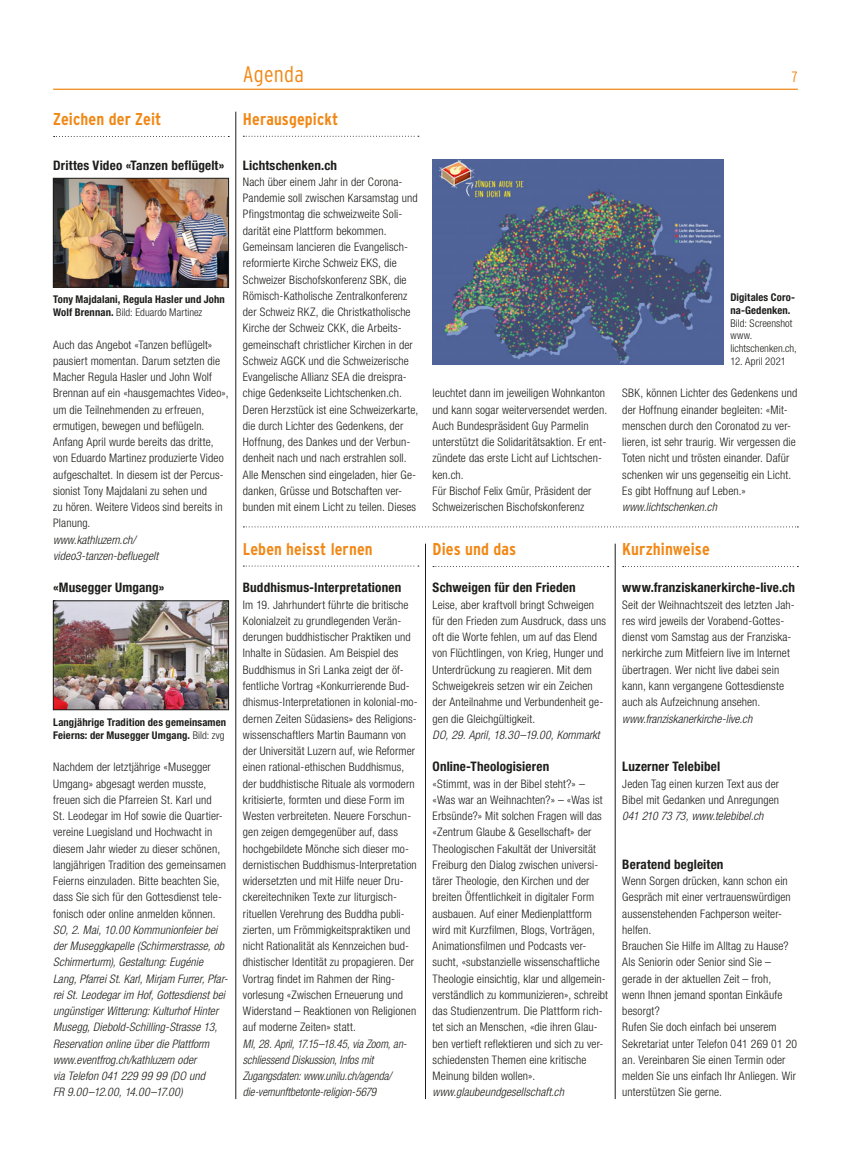
<style>
.page{position:relative;width:851px;height:1170px;background:#fff}
.page>*{position:absolute;margin:0;border:0;box-sizing:border-box;transform-origin:0 0}
.t1{font:300 condensed 22.5px "Interstate";letter-spacing:.01em;color:#f18816}
.t2{font:700 condensed 17.12px "Interstate";letter-spacing:.005em;color:#f18816}
.t3{font:700 condensed 17px "Interstate";letter-spacing:.01em;color:#f18816}
.t4{font:300 condensed 15px "Interstate";color:#f18816}
.t5{font:700 condensed 13.12px "Helvetica Neue LT Std";letter-spacing:.01em;color:#1d1d1b}
.t6{font:300 condensed 11.75px/16.2px "Helvetica Neue LT Std";letter-spacing:.01em;color:#1d1d1b}
.t7{font:italic 300 condensed 11.75px/16.2px "Helvetica Neue LT Std";letter-spacing:.01em;color:#1d1d1b}
.t8{font:italic 300 condensed 11.75px/16.2px "Helvetica Neue LT Std";letter-spacing:.01em;color:#1d1d1b;scale:.95 1}
.t9{font:700 condensed 10.62px/12.8px "Helvetica Neue LT Std";letter-spacing:.01em;color:#1d1d1b}
.t10{font:300 condensed 10.62px/12.8px "Helvetica Neue LT Std";letter-spacing:.005em;color:#1d1d1b}
.s1{font-weight:300}
</style>
<div class="page">
<hr style="left:53px;top:89px;width:744px;height:1px;background:#f18816">
<svg style="left:54px;top:136px;width:175px;height:1px"></svg>
<svg style="left:243px;top:526px;width:555px;height:1px"></svg>
<svg style="left:433px;top:566px;width:175px;height:1px"></svg>
<svg style="left:622px;top:566px;width:176px;height:1px"></svg>
<svg style="left:243px;top:565px;width:176px;height:1px"></svg>
<hr style="left:615px;top:543px;width:1px;height:555px;background:#1d1d1b">
<hr style="left:425px;top:543px;width:1px;height:555px;background:#1d1d1b">
<hr style="left:235px;top:112px;width:1px;height:986px;background:#1d1d1b">
<svg style="left:243px;top:136px;width:176px;height:1px"></svg>
<img style="left:55px;top:180px;width:172px;height:105px">
<div style="left:53px;top:178px;width:176px;height:109px;border:1px solid #1d1d1b"></div>
<img style="left:55px;top:602px;width:172px;height:105px">
<div style="left:53px;top:600px;width:176px;height:109px;border:1px solid #1d1d1b"></div>
<img style="left:432px;top:159px;width:291px;height:206px">
<h2 class="t2" style="left:53px;top:113px;width:110px">Zeichen der Zeit</h2>
<p class="t5" style="left:53px;top:160px;width:173px">Drittes Video «Tanzen beflügelt»</p>
<p class="t9" style="left:53px;top:294px;width:173px">Tony Majdalani, Regula Hasler und John<br>Wolf Brennan. <span class="s1">Bild: Eduardo Martinez</span></p>
<p class="t6" style="left:53px;top:337px;width:177px">Auch das Angebot «Tanzen beflügelt» pausiert momentan. Darum setzten die Macher Regula Hasler und John Wolf Brennan auf ein «hausgemachtes Video», um die Teilnehmenden zu erfreuen, ermutigen, bewegen und beflügeln.<br>Anfang April wurde bereits das dritte, von Eduardo Martinez produzierte Video aufgeschaltet. In diesem ist der Percus&shy;sionist Tony Majdalani zu sehen und<br>zu hören. Weitere Videos sind bereits in Planung.</p>
<p class="t7" style="left:53px;top:532px;width:107px">www.kathluzern.ch/ video3-tanzen-befluegelt</p>
<p class="t5" style="left:53px;top:583px;width:113px">«Musegger Umgang»</p>
<p class="t9" style="left:53px;top:716px;width:174px">Langjährige Tradition des gemeinsamen<br>Feierns: der Musegger Umgang. <span class="s1">Bild: zvg</span></p>
<p class="t6" style="left:53px;top:760px;width:174px">Nachdem der letztjährige «Musegger Umgang» abgesagt werden musste, freuen sich die Pfarreien St. Karl und St. Leodegar im Hof sowie die Quartier&shy;vereine Luegisland und Hochwacht in diesem Jahr wieder zu dieser schönen, langjährigen Tradition des gemeinsamen Feierns einzuladen. Bitte beachten Sie, dass Sie sich für den Gottesdienst tele&shy;fonisch oder online anmelden können.</p>
<p class="t7" style="left:53px;top:922px;width:176px">SO, 2. Mai, 10.00 Kommunionfeier bei der Museggkapelle (Schirmerstrasse, ob Schirmerturm), Gestaltung: Eugénie Lang, Pfarrei St. Karl, Mirjam Furrer, Pfar&shy;rei St. Leodegar im Hof, Gottesdienst bei ungünstiger Witterung: Kulturhof Hinter Musegg, Diebold-Schilling-Strasse 13, Reservation online über die Plattform www.eventfrog.ch/kathluzern oder<br>via Telefon 041 229 99 99 (DO und<br>FR 9.00–12.00, 14.00–17.00)</p>
<h1 class="t1" style="left:243px;top:66px;width:63px">Agenda</h1>
<p class="t4" style="left:791px;top:71px;width:8px">7</p>
<h3 class="t3" style="left:243px;top:113px;width:97px">Herausgepickt</h3>
<p class="t5" style="left:243px;top:160px;width:96px">Lichtschenken.ch</p>
<p class="t6" style="left:243px;top:175px;width:177px">Nach über einem Jahr in der Corona-Pandemie soll zwischen Karsamstag und Pfingstmontag die schweizweite Soli&shy;darität eine Plattform bekommen.<br>Gemeinsam lancieren die Evangelisch&shy;reformierte Kirche Schweiz EKS, die Schweizer Bischofskonferenz SBK, die Römisch- Katholische Zentralkonferenz der Schweiz RKZ, die Christkatholische Kirche der Schweiz CKK, die Arbeits&shy;gemeinschaft christlicher Kirchen in der Schweiz AGCK und die Schweizerische Evangelische Allianz SEA die dreispra&shy;chige Gedenkseite Lichtschenken.ch.<br>Deren Herzstück ist eine Schweizerkarte, die durch Lichter des Gedenkens, der Hoffnung, des Dankes und der Verbun&shy;denheit nach und nach erstrahlen soll.<br>Alle Menschen sind eingeladen, hier Ge&shy;danken, Grüsse und Botschaften ver&shy;bunden mit einem Licht zu teilen. Dieses</p>
<h3 class="t3" style="left:243px;top:542px;width:131px">Leben heisst lernen</h3>
<p class="t5" style="left:243px;top:583px;width:160px">Buddhismus-Interpretationen</p>
<p class="t6" style="left:243px;top:597px;width:176px">Im 19. Jahrhundert führte die britische Kolonialzeit zu grundlegenden Verän&shy;derungen buddhistischer Praktiken und Inhalte in Südasien. Am Beispiel des Buddhismus in Sri Lanka zeigt der öf&shy;fentliche Vortrag «Konkurrierende Bud&shy;dhismus-Interpretationen in kolonial-mo&shy;dernen Zeiten Südasiens» des Religions&shy;wissenschaftlers Martin Baumann von der Universität Luzern auf, wie Reformer einen rational-ethischen Buddhismus, der buddhistische Rituale als vormodern kritisierte, formten und diese Form im Westen verbreiteten. Neuere Forschun&shy;gen zeigen demgegenüber auf, dass hochgebildete Mönche sich dieser mo&shy;dernistischen Buddhismus-Interpretation widersetzten und mit Hilfe neuer Dru&shy;ckereitechniken Texte zur liturgisch&shy;rituellen Verehrung des Buddha publi&shy;zierten, um Frömmigkeitspraktiken und nicht Rationalität als Kennzeichen bud&shy;dhistischer Identität zu propagieren. Der Vortrag findet im Rahmen der Ring&shy;vorlesung «Zwischen Erneuerung und Widerstand – Reaktionen von Religionen auf moderne Zeiten» statt.</p>
<p class="t8" style="left:243px;top:1036px;width:174px">MI, 28. April, 17.15–18.45, via Zoom, an&shy;schliessend Diskussion, Infos mit Zugangsdaten: www.unilu.ch/agenda/ die-vernunftbetonte-religion-5679</p>
<p class="t9" style="left:730px;top:292px;width:66px">Digitales Coro&shy;na-Gedenken.</p>
<p class="t10" style="left:730px;top:317px;width:68px">Bild: Screenshot www. lichtschenken.ch,</p>
<p class="t10" style="left:730px;top:356px;width:57px">12. April 2021</p>
<p class="t6" style="left:432px;top:386px;width:176px">leuchtet dann im jeweiligen Wohnkanton und kann sogar weiterversendet werden.<br>Auch Bundespräsident Guy Parmelin unterstützt die Solidaritätsaktion. Er ent&shy;zündete das erste Licht auf Lichtschen&shy;ken.ch.<br>Für Bischof Felix Gmür, Präsident der Schweizerischen Bischofskonferenz</p>
<p class="t6" style="left:622px;top:386px;width:176px">SBK, können Lichter des Gedenkens und der Hoffnung einander begleiten: «Mit&shy;menschen durch den Coronatod zu ver&shy;lieren, ist sehr traurig. Wir vergessen die Toten nicht und trösten einander. Dafür schenken wir uns gegenseitig ein Licht.<br>Es gibt Hoffnung auf Leben.»</p>
<p class="t7" style="left:622px;top:500px;width:96px">www.lichtschenken.ch</p>
<h2 class="t2" style="left:432px;top:543px;width:85px">Dies und das</h2>
<p class="t5" style="left:432px;top:583px;width:145px">Schweigen für den Frieden</p>
<p class="t6" style="left:432px;top:597px;width:175px">Leise, aber kraftvoll bringt Schweigen für den Frieden zum Ausdruck, dass uns oft die Worte fehlen, um auf das Elend von Flüchtlingen, von Krieg, Hunger und Unterdrückung zu reagieren. Mit dem Schweigekreis setzen wir ein Zeichen der Anteilnahme und Verbundenheit ge&shy;gen die Gleichgültigkeit.</p>
<p class="t7" style="left:432px;top:727px;width:169px">DO, 29. April, 18.30–19.00, Kornmarkt</p>
<p class="t5" style="left:432px;top:761px;width:118px">Online-Theologisieren</p>
<p class="t6" style="left:432px;top:776px;width:177px">«Stimmt, was in der Bibel steht?» – «Was war an Weihnachten?» – «Was ist Erbsünde?» Mit solchen Fragen will das «Zentrum Glaube &amp; Gesellschaft» der Theologischen Fakultät der Universität Freiburg den Dialog zwischen universi&shy;tärer Theologie, den Kirchen und der breiten Öffentlichkeit in digitaler Form ausbauen. Auf einer Medienplattform wird mit Kurzfilmen, Blogs, Vorträgen, Animationsfilmen und Podcasts ver&shy;sucht, «substanzielle wissenschaftliche Theologie einsichtig, klar und allgemein&shy;verständlich zu kommunizieren», schreibt das Studienzentrum. Die Plattform rich&shy;tet sich an Menschen, «die ihren Glau&shy;ben vertieft reflektieren und sich zu ver&shy;schiedensten Themen eine kritische Meinung bilden wollen».</p>
<p class="t7" style="left:432px;top:1085px;width:133px">www.glaubeundgesellschaft.ch</p>
<h2 class="t2" style="left:622px;top:543px;width:89px">Kurzhinweise</h2>
<p class="t5" style="left:622px;top:583px;width:174px">www.franziskanerkirche-live.ch</p>
<p class="t6" style="left:622px;top:597px;width:174px">Seit der Weihnachtszeit des letzten Jah&shy;res wird jeweils der Vorabend-Gottes&shy;dienst vom Samstag aus der Franziska&shy;nerkirche zum Mitfeiern live im Internet übertragen. Wer nicht live dabei sein kann, kann vergangene Gottesdienste auch als Aufzeichnung ansehen.</p>
<p class="t7" style="left:622px;top:711px;width:132px">www.franziskanerkirche-live.ch</p>
<p class="t5" style="left:622px;top:761px;width:99px">Luzerner Telebibel</p>
<p class="t6" style="left:622px;top:776px;width:158px">Jeden Tag einen kurzen Text aus der<br>Bibel mit Gedanken und Anregungen</p>
<p class="t7" style="left:622px;top:808px;width:143px">041 210 73 73, www.telebibel.ch</p>
<p class="t5" style="left:622px;top:859px;width:103px">Beratend begleiten</p>
<p class="t6" style="left:622px;top:873px;width:176px">Wenn Sorgen drücken, kann schon ein<br>Gespräch mit einer vertrauenswürdigen aussenstehenden Fachperson weiter&shy;helfen.<br>Brauchen Sie Hilfe im Alltag zu Hause?<br>Als Seniorin oder Senior sind Sie – gerade in der aktuellen Zeit – froh,<br>wenn Ihnen jemand spontan Einkäufe besorgt?<br>Rufen Sie doch einfach bei unserem<br>Sekretariat unter Telefon 041 269 01 20 an. Vereinbaren Sie einen Termin oder melden Sie uns einfach Ihr Anliegen. Wir unterstützen Sie gerne.</p>
</div>
